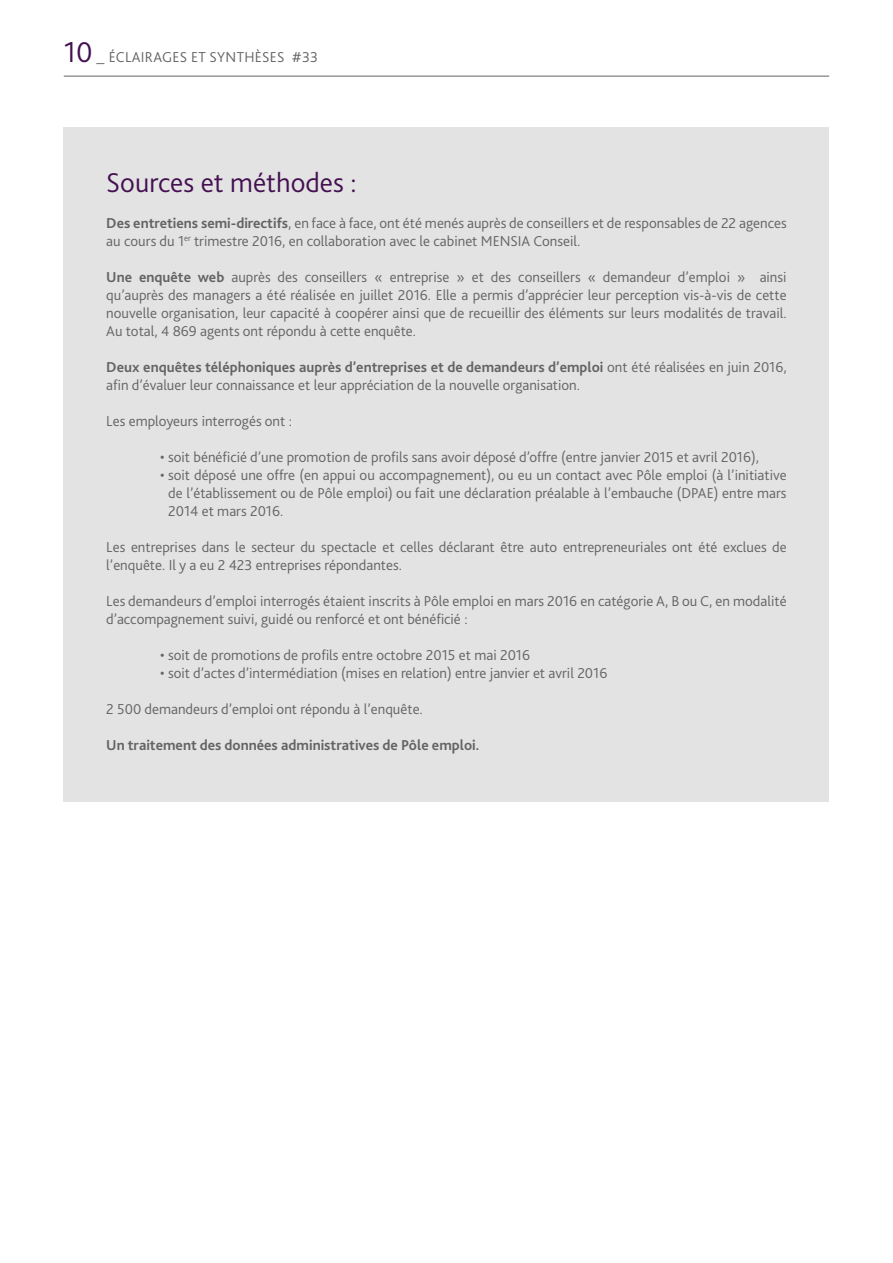
<style>
.page{position:relative;width:893px;height:1263px;background:#fff}
.page>*{position:absolute;margin:0;border:0;box-sizing:border-box;transform-origin:0 0}
.t1{font:300 28.5px "Bliss 2";color:#441051}
.t2{font:300 15px/18px "Bliss 2";color:#646363}
.t3{font:700 15px "Bliss 2";color:#646363}
.t4{font:300 15px "Bliss 2";letter-spacing:.02em;color:#646363}
.s1{font-size:30px;color:#441051}
.s2{font-size:18px}
.s3{font-weight:700}
</style>
<div class="page">
<hr style="left:64px;top:76px;width:765px;height:1px;background:#646363">
<div style="left:64px;top:128px;width:765px;height:674px;background:#e3e3e3"></div>
<p class="t4" style="left:64px;top:47px;width:256px"><span class="s1">10</span> <span class="s2">_</span> ÉCLAIRAGES ET SYNTHÈSES #33</p>
<h1 class="t1" style="left:106px;top:165px;width:252px">Sources et méthodes :</h1>
<p class="t2" style="left:106px;top:214px;width:682px"><span class="s3">Des entretiens semi-directifs</span>, en face à face, ont été menés auprès de conseillers et de responsables de 22 agences au cours du 1<sup>er</sup> trimestre 2016, en collaboration avec le cabinet MENSIA Conseil.</p>
<p class="t2" style="left:106px;top:268px;width:682px;text-align:justify"><span class="s3">Une enquête web</span> auprès des conseillers « entreprise » et des conseillers « demandeur d’emploi » ainsi qu’auprès des managers a été réalisée en juillet 2016. Elle a permis d’apprécier leur perception vis-à-vis de cette nouvelle organisation, leur capacité à coopérer ainsi que de recueillir des éléments sur leurs modalités de travail.<br>Au total, 4 869 agents ont répondu à cette enquête.</p>
<p class="t2" style="left:106px;top:358px;width:682px"><span class="s3">Deux enquêtes téléphoniques auprès d’entreprises et de demandeurs d’emploi</span> ont été réalisées en juin 2016, afin d’évaluer leur connaissance et leur appréciation de la nouvelle organisation.</p>
<p class="t2" style="left:106px;top:412px;width:187px">Les employeurs interrogés ont :</p>
<p class="t2" style="left:160px;top:448px;width:600px">• soit bénéficié d’une promotion de profils sans avoir déposé d’offre (entre janvier 2015 et avril 2016),</p>
<p class="t2" style="left:168px;top:466px;width:620px;text-align:justify;text-indent:-8px">• soit déposé une offre (en appui ou accompagnement), ou eu un contact avec Pôle emploi (à l’initiative de l’établissement ou de Pôle emploi) ou fait une déclaration préalable à l’embauche (DPAE) entre mars 2014 et mars 2016.</p>
<p class="t2" style="left:106px;top:538px;width:682px">Les entreprises dans le secteur du spectacle et celles déclarant être auto entrepreneuriales ont été exclues de l’enquête. Il y a eu 2 423 entreprises répondantes.</p>
<p class="t2" style="left:106px;top:592px;width:682px">Les demandeurs d’emploi interrogés étaient inscrits à Pôle emploi en mars 2016 en catégorie A, B ou C, en modalité d’accompagnement suivi, guidé ou renforcé et ont bénéficié :</p>
<p class="t2" style="left:160px;top:646px;width:371px">• soit de promotions de profils entre octobre 2015 et mai 2016</p>
<p class="t2" style="left:160px;top:664px;width:449px">• soit d’actes d’intermédiation (mises en relation) entre janvier et avril 2016</p>
<p class="t2" style="left:106px;top:700px;width:318px">2 500 demandeurs d’emploi ont répondu à l’enquête.</p>
<p class="t3" style="left:106px;top:735px;width:375px">Un traitement des données administratives de Pôle emploi.</p>
</div>
